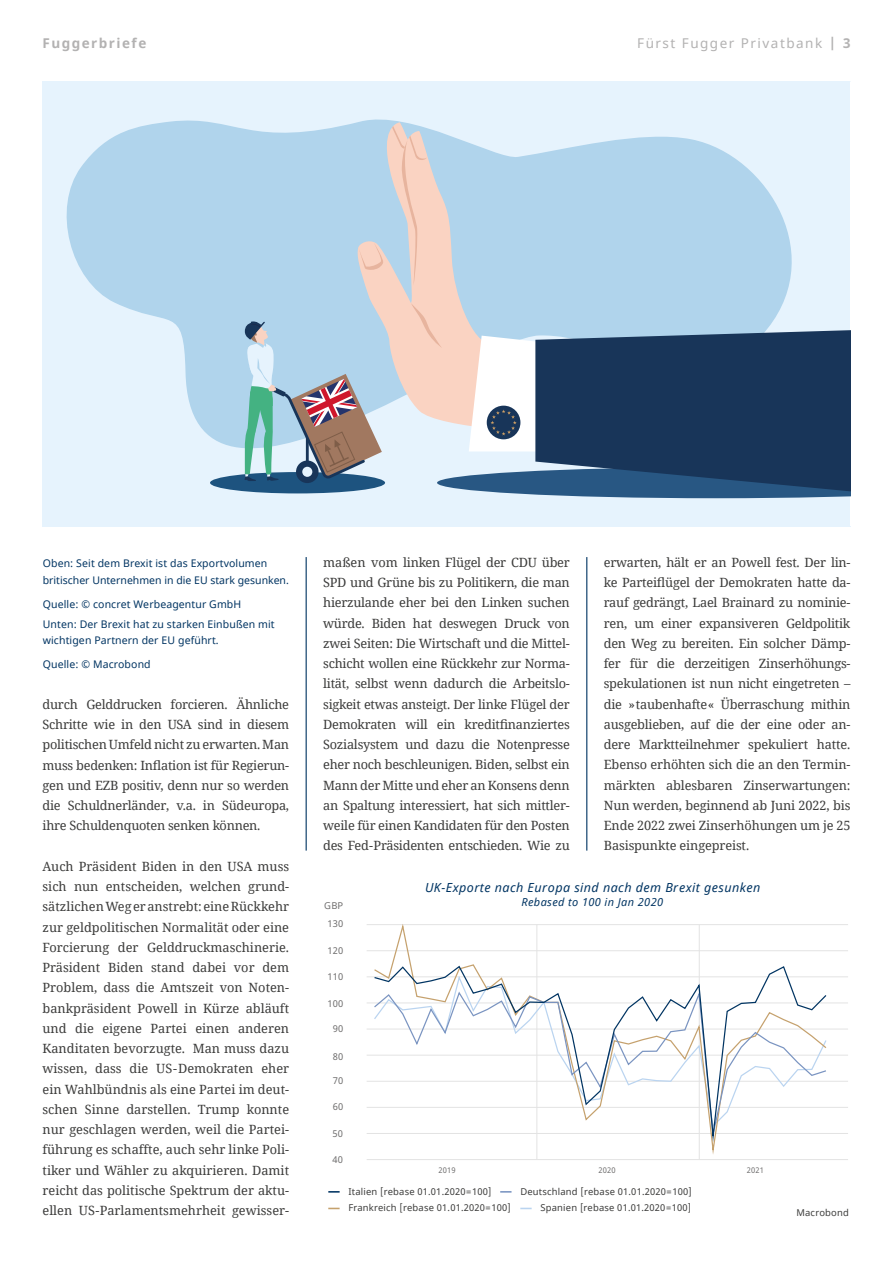
<style>
.page{position:relative;width:893px;height:1263px;background:#fff}
.page>*{position:absolute;margin:0;border:0;box-sizing:border-box;transform-origin:0 0}
.t1{font:13.5px "Noto Sans";letter-spacing:.11em;color:#b3b2b2}
.t2{font:700 13.5px "Noto Sans";letter-spacing:.11em;color:#b3b2b2}
.t3{font:12.75px/20.2px "Noto Serif";letter-spacing:-.015em;color:#3c3c3b;text-align:justify}
.t4{font:italic 12.6px "Noto Sans";letter-spacing:.035em;color:#003462}
.t5{font:italic 10.95px "Noto Sans";letter-spacing:.035em;color:#003462}
.t6{font:10.5px/16.5px "Noto Sans";letter-spacing:.01em;color:#003462}
.t7{font:9.45px/16.4px "Noto Sans";letter-spacing:.02em;color:#3c3c3b}
.t8{font:9.45px "Noto Sans";letter-spacing:.02em;color:#706f6f}
.t9{font:7.8px "Noto Sans";letter-spacing:.02em;color:#706f6f;scale:.96 1}
.s1{font-weight:700}
</style>
<div class="page">
<hr style="left:586px;top:557px;width:1px;height:293px;background:#003462">
<hr style="left:306px;top:557px;width:1px;height:293px;background:#003462">
<div style="left:43px;top:81px;width:807px;height:445px;background:#e6f3fd"></div>
<svg style="left:52px;top:109px;width:779px;height:417px;background:#d2e7f6"></svg>
<div style="left:210px;top:472px;width:175px;height:21px;background:#1d537f;border-radius:50%"></div>
<svg style="left:243px;top:122px;width:607px;height:376px;background:#9ab1c5"></svg>
<hr style="left:367px;top:1159px;width:481px;height:1px;background:#e3e3e3">
<hr style="left:367px;top:1133px;width:481px;height:1px;background:#e3e3e3">
<hr style="left:367px;top:1107px;width:481px;height:1px;background:#e3e3e3">
<hr style="left:367px;top:1081px;width:481px;height:1px;background:#e3e3e3">
<hr style="left:367px;top:1055px;width:481px;height:1px;background:#e3e3e3">
<hr style="left:367px;top:1029px;width:481px;height:1px;background:#e3e3e3">
<hr style="left:367px;top:1002px;width:481px;height:1px;background:#e3e3e3">
<hr style="left:367px;top:976px;width:481px;height:1px;background:#e3e3e3">
<hr style="left:367px;top:950px;width:481px;height:1px;background:#e3e3e3">
<hr style="left:367px;top:924px;width:481px;height:1px;background:#e3e3e3">
<svg style="left:373px;top:965px;width:454px;height:183px"></svg>
<svg style="left:328px;top:1191px;width:12px;height:1px"></svg>
<svg style="left:328px;top:1208px;width:12px;height:1px"></svg>
<svg style="left:520px;top:1208px;width:12px;height:1px"></svg>
<p class="t2" style="left:43px;top:34px;width:105px">Fuggerbriefe</p>
<p class="t1" style="left:637px;top:34px;width:215px">Fürst Fugger Privatbank <span class="s1">| 3</span></p>
<p class="t6" style="left:43px;top:555px;width:248px">Oben: Seit dem Brexit ist das Exportvolumen britischer Unternehmen in die EU stark gesunken.</p>
<p class="t6" style="left:43px;top:594px;width:233px;line-height:20.2px">Quelle: © concret Werbeagentur GmbH<br>Unten: Der Brexit hat zu starken Einbußen mit</p>
<p class="t6" style="left:43px;top:633px;width:177px">wichtigen Partnern der EU geführt.</p>
<p class="t6" style="left:43px;top:657px;width:109px">Quelle: © Macrobond</p>
<p class="t3" style="left:43px;top:694px;width:248px">durch Gelddrucken forcieren. Ähnliche Schritte wie in den USA sind in diesem politischen Umfeld nicht zu erwarten. Man muss bedenken: Inflation ist für Regierun&shy;gen und EZB positiv, denn nur so werden die Schuldnerländer, v.a. in Südeuropa, ihre Schuldenquoten senken können.</p>
<p class="t3" style="left:43px;top:856px;width:248px">Auch Präsident Biden in den USA muss sich nun entscheiden, welchen grund&shy;sätzlichen Weg er anstrebt: eine Rückkehr zur geldpolitischen Normalität oder eine Forcierung der Gelddruckmaschinerie.<br>Präsident Biden stand dabei vor dem Problem, dass die Amtszeit von Noten&shy;bankpräsident Powell in Kürze abläuft und die eigene Partei einen anderen Kanditaten bevorzugte. Man muss dazu wissen, dass die US-Demokraten eher ein Wahlbündnis als eine Partei im deut&shy;schen Sinne darstellen. Trump konnte nur geschlagen werden, weil die Partei&shy;führung es schaffte, auch sehr linke Poli&shy;tiker und Wähler zu akquirieren. Damit reicht das politische Spektrum der aktu&shy;ellen US-Parlamentsmehrheit gewisser-</p>
<p class="t3" style="left:323px;top:552px;width:248px">maßen vom linken Flügel der CDU über SPD und Grüne bis zu Politikern, die man hierzulande eher bei den Linken suchen würde. Biden hat deswegen Druck von zwei Seiten: Die Wirtschaft und die Mittel&shy;schicht wollen eine Rückkehr zur Norma&shy;lität, selbst wenn dadurch die Arbeitslo&shy;sigkeit etwas ansteigt. Der linke Flügel der Demokraten will ein kreditfinanziertes Sozialsystem und dazu die Notenpresse eher noch beschleunigen. Biden, selbst ein Mann der Mitte und eher an Konsens denn an Spaltung interessiert, hat sich mittler&shy;weile für einen Kandidaten für den Posten des Fed-Präsidenten entschieden. Wie zu</p>
<p class="t3" style="left:604px;top:552px;width:248px">erwarten, hält er an Powell fest. Der lin&shy;ke Parteiflügel der Demokraten hatte da&shy;rauf gedrängt, Lael Brainard zu nominie&shy;ren, um einer expansiveren Geldpolitik den Weg zu bereiten. Ein solcher Dämp&shy;fer für die derzeitigen Zinserhöhungs&shy;spekulationen ist nun nicht eingetreten – die »taubenhafte« Überraschung mithin ausgeblieben, auf die der eine oder an&shy;dere Marktteilnehmer spekuliert hatte.<br>Ebenso erhöhten sich die an den Termin&shy;märkten ablesbaren Zinserwartungen:<br>Nun werden, beginnend ab Juni 2022, bis Ende 2022 zwei Zinserhöhungen um je 25<br>Basispunkte eingepreist.</p>
<p class="t8" style="left:324px;top:899px;width:21px">GBP</p>
<p class="t8" style="left:327px;top:917px;width:17px">130</p>
<p class="t8" style="left:327px;top:944px;width:17px">120</p>
<p class="t8" style="left:327px;top:970px;width:17px">110</p>
<p class="t8" style="left:327px;top:997px;width:17px">100</p>
<p class="t8" style="left:333px;top:1022px;width:12px">90</p>
<p class="t8" style="left:333px;top:1049px;width:12px">80</p>
<p class="t8" style="left:333px;top:1074px;width:12px">70</p>
<p class="t8" style="left:333px;top:1100px;width:12px">60</p>
<p class="t8" style="left:332px;top:1127px;width:12px">50</p>
<p class="t8" style="left:332px;top:1153px;width:12px">40</p>
<p class="t4" style="left:425px;top:879px;width:337px">UK-Exporte nach Europa sind nach dem Brexit gesunken</p>
<p class="t5" style="left:521px;top:894px;width:143px">Rebased to 100 in Jan 2020</p>
<p class="t9" style="left:439px;top:1164px;width:19px">2019</p>
<p class="t9" style="left:599px;top:1164px;width:19px">2020</p>
<p class="t9" style="left:747px;top:1164px;width:19px">2021</p>
<p class="t7" style="left:348px;top:1183px;width:164px">Italien [rebase 01.01.2020=100]<br>Frankreich [rebase 01.01.2020=100]</p>
<p class="t7" style="left:520px;top:1183px;width:173px;text-align:right">Deutschland [rebase 01.01.2020=100]<br>Spanien [rebase 01.01.2020=100]</p>
<p class="t7" style="left:796px;top:1205px;width:54px">Macrobond</p>
</div>
